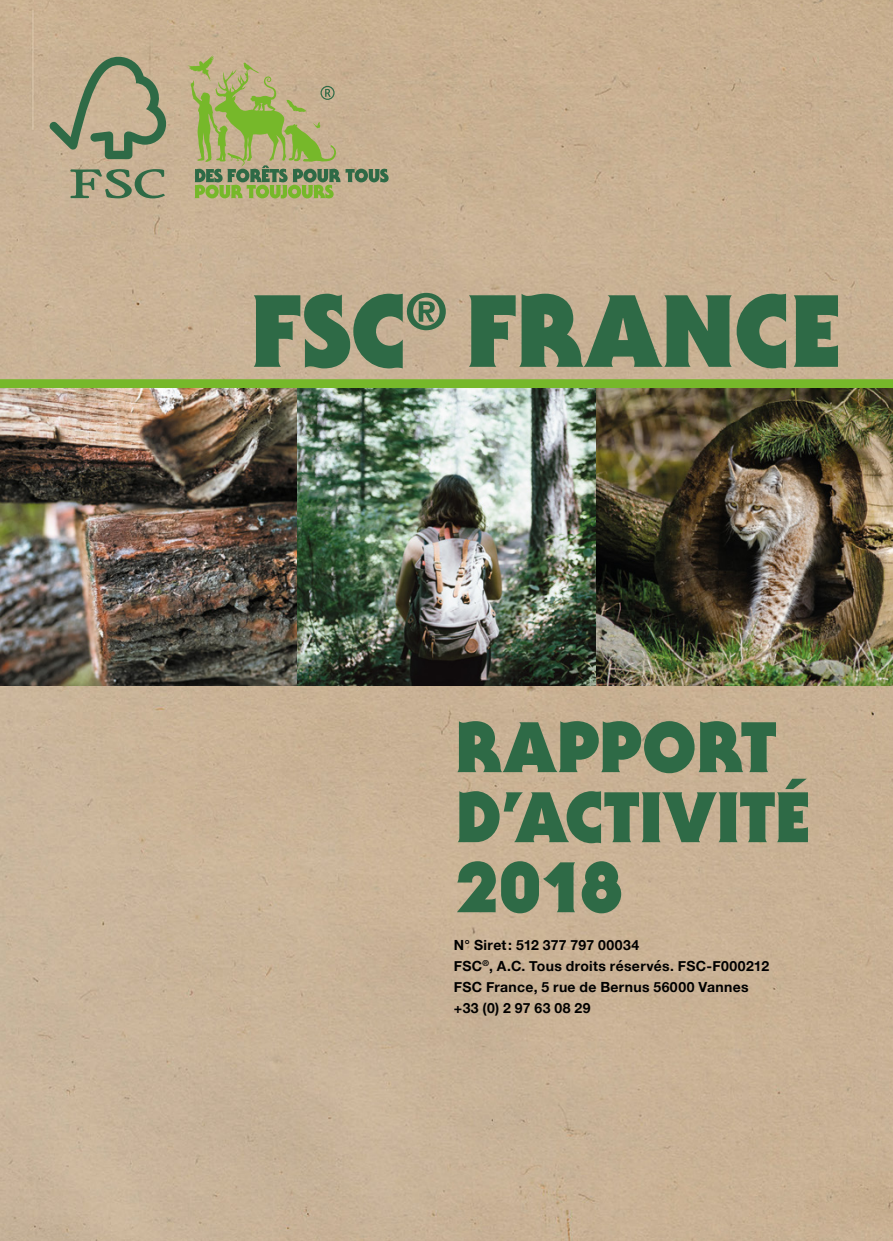
<style>
.page{position:relative;width:893px;height:1241px;background:#fff}
.page>*{position:absolute;margin:0;border:0;box-sizing:border-box;transform-origin:0 0}
.t1{font:900 100.45px "Serif Gothic Std";letter-spacing:-.005em;color:#2e6a46}
.t2{font:900 70px/70px "Serif Gothic Std";letter-spacing:.005em;color:#2e6a46}
.t3{font:700 14px/21px "Helvetica Neue";letter-spacing:.025em;color:#000}
</style>
<div class="page">
<div style="left:0;top:0;width:893px;height:1240px;background:#c9b295"></div>
<img style="left:0;top:388px;width:893px;height:297px">
<div style="left:0;top:379px;width:893px;height:9px;background:#76b82a"></div>
<svg style="left:50px;top:57px;width:116px;height:102px;background:#a4a081"></svg>
<svg style="left:70px;top:169px;width:95px;height:29px;background:#929778"></svg>
<svg style="left:187px;top:55px;width:202px;height:143px;background:#aead78"></svg>
<h1 class="t1" style="left:252px;top:268px;width:591px">FSC<sup>®</sup> FRANCE</h1>
<h2 class="t2" style="left:455px;top:711px;width:357px">RAPPORT<br>D’ACTIVITÉ<br>2018</h2>
<p class="t3" style="left:454px;top:934px;width:317px">N° Siret: 512 377 797 00034<br>FSC<sup>®</sup>, A.C. Tous droits réservés. FSC-F000212<br>FSC France, 5 rue de Bernus 56000 Vannes +33 (0) 2 97 63 08 29</p>
</div>
